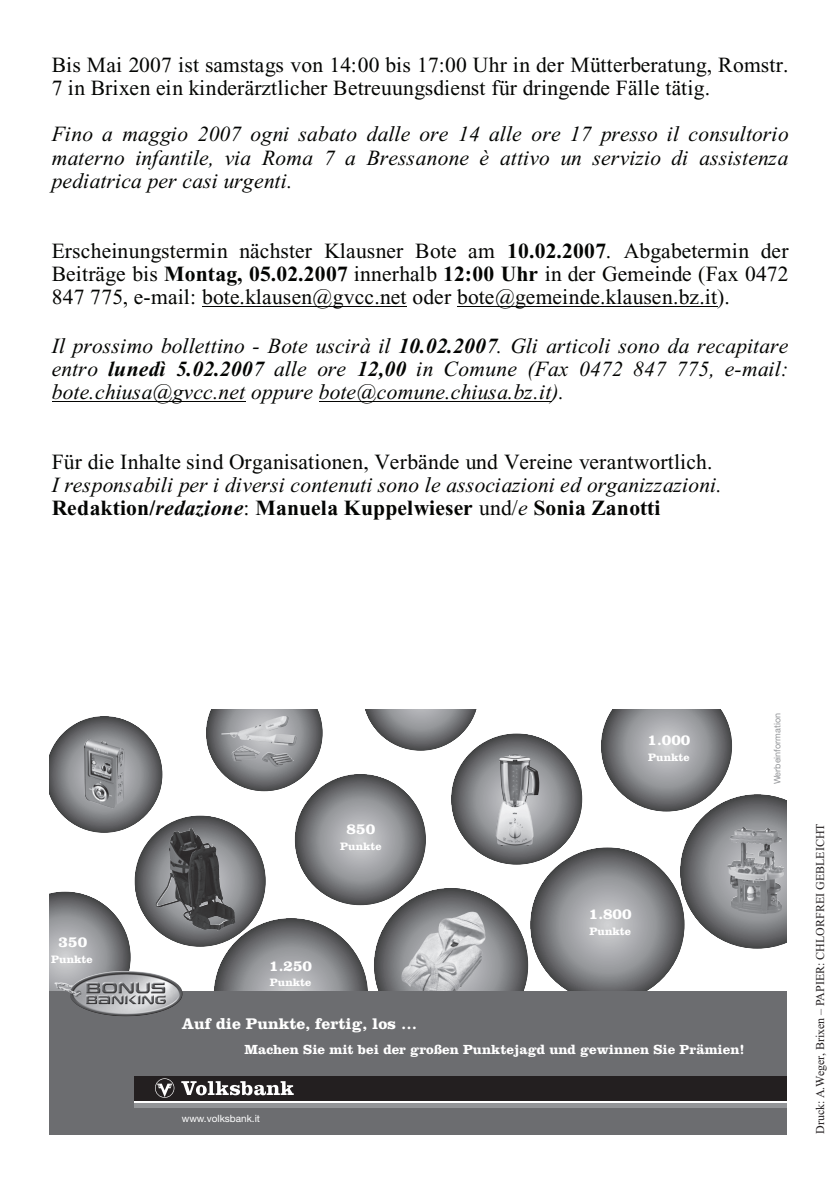
<style>
.page{position:relative;width:839px;height:1191px;background:#fff}
.page>*{position:absolute;margin:0;border:0;box-sizing:border-box;transform-origin:0 0}
.t1{font:italic 21.6px/23.2px "Times New Roman";letter-spacing:.01em;color:#040503;text-align:justify}
.t2{font:21.6px/23.2px "Times New Roman";letter-spacing:.01em;color:#040503}
.t3{font:700 16px "Clarendon";color:#fff}
.t4{font:700 15.6px "Clarendon";color:#fff}
.t5{font:700 13.6px "Clarendon";color:#fff}
.t6{font:12px "Times New Roman";color:#231f20}
.t7{font:700 11.2px "Clarendon";color:#fff}
.t8{font:10px "Helvetica Neue";color:#fff}
.t9{font:9px "Helvetica Neue";color:#939598}
.s1{font-weight:700}
.s2{font-weight:700;font-style:normal}
.s3{font-style:normal}
</style>
<div class="page">
<hr style="left:202px;top:306px;width:205px;height:1px;background:#040503">
<hr style="left:457px;top:306px;width:260px;height:1px;background:#040503">
<hr style="left:52px;top:401px;width:193px;height:1px;background:#040503">
<hr style="left:319px;top:401px;width:233px;height:1px;background:#040503">
<svg style="left:530px;top:847px;width:154px;height:154px;background:#818285"></svg>
<svg style="left:374px;top:887px;width:154px;height:155px;background:#6c6d6f"></svg>
<svg style="left:214px;top:917px;width:154px;height:155px;background:#818285"></svg>
<svg style="left:49px;top:891px;width:82px;height:99px;background:#9e9fa1"></svg>
<img style="left:401px;top:911px;width:85px;height:79px">
<div style="left:49px;top:990px;width:737px;height:144px;background:#6c6d70"></div>
<svg style="left:365px;top:709px;width:112px;height:41px"></svg>
<svg style="left:451px;top:733px;width:131px;height:131px;background:#737477"></svg>
<svg style="left:206px;top:709px;width:117px;height:82px"></svg>
<svg style="left:295px;top:773px;width:131px;height:132px;background:#838587"></svg>
<svg style="left:49px;top:716px;width:113px;height:116px"></svg>
<svg style="left:134px;top:815px;width:132px;height:131px;background:#666769"></svg>
<svg style="left:601px;top:709px;width:185px;height:239px"></svg>
<img style="left:156px;top:831px;width:79px;height:99px">
<img style="left:495px;top:754px;width:44px;height:92px">
<img style="left:221px;top:715px;width:74px;height:30px">
<img style="left:727px;top:826px;width:57px;height:87px">
<img style="left:84px;top:738px;width:40px;height:70px">
<img style="left:54px;top:970px;width:129px;height:46px">
<hr style="left:134px;top:1099px;width:652px;height:3px;background:#fff">
<div style="left:134px;top:1075px;width:652px;height:25px;background:#231f20"></div>
<div style="left:134px;top:1102px;width:652px;height:5px;background:#939598"></div>
<svg style="left:155px;top:1078px;width:19px;height:19px"></svg>
<svg style="left:181px;top:1081px;width:113px;height:14px"></svg>
<p class="t2" style="left:52px;top:55px;width:738px">Bis Mai 2007 ist samstags von 14:00 bis 17:00 Uhr in der Mütterberatung, Romstr.<br>7 in Brixen ein kinderärztlicher Betreuungsdienst für dringende Fälle tätig.</p>
<p class="t1" style="left:52px;top:124px;width:739px">Fino a maggio 2007 ogni sabato dalle ore 14 alle ore 17 presso il consultorio materno infantile, via Roma 7 a Bressanone è attivo un servizio di assistenza pediatrica per casi urgenti.</p>
<p class="t2" style="left:52px;top:241px;width:738px;text-align:justify">Erscheinungstermin nächster Klausner Bote am <span class="s1">10.02.2007</span>. Abgabetermin der Beiträge bis <span class="s1">Montag, 05.02.2007</span> innerhalb <span class="s1">12:00 Uhr</span> in der Gemeinde (Fax 0472<br>847 775, e-mail: bote.klausen@gvcc.net oder bote@gemeinde.klausen.bz.it).</p>
<p class="t1" style="left:52px;top:336px;width:738px">Il prossimo bollettino - Bote uscirà il <span class="s1">10.02.2007</span>. Gli articoli sono da recapitare entro <span class="s1">lunedì 5.02.2007</span> alle ore <span class="s1">12,00</span> in Comune (Fax 0472 847 775, e-mail: bote.chiusa@gvcc.net oppure bote@comune.chiusa.bz.it).</p>
<p class="t2" style="left:52px;top:452px;width:662px">Für die Inhalte sind Organisationen, Verbände und Vereine verantwortlich.</p>
<p class="t1" style="left:52px;top:475px;width:671px">I responsabili per i diversi contenuti sono le associazioni ed organizzazioni.<br><span class="s2">Redaktion/</span><span class="s1">redazione</span><span class="s3">:</span> <span class="s2">Manuela Kuppelwieser</span> <span class="s3">und/</span>e <span class="s2">Sonia Zanotti</span></p>
<p class="t4" style="left:59px;top:935px;width:30px">350</p>
<p class="t7" style="left:51px;top:954px;width:43px">Punkte</p>
<p class="t4" style="left:347px;top:823px;width:30px">850</p>
<p class="t7" style="left:340px;top:842px;width:43px">Punkte</p>
<p class="t4" style="left:269px;top:959px;width:44px">1.250</p>
<p class="t7" style="left:270px;top:978px;width:43px">Punkte</p>
<p class="t4" style="left:647px;top:733px;width:44px">1.000</p>
<p class="t7" style="left:648px;top:752px;width:43px">Punkte</p>
<p class="t4" style="left:589px;top:908px;width:44px">1.800</p>
<p class="t7" style="left:589px;top:927px;width:43px">Punkte</p>
<p class="t3" style="left:182px;top:1017px;width:237px">Auf die Punkte, fertig, los …</p>
<p class="t5" style="left:244px;top:1044px;width:501px">Machen Sie mit bei der großen Punktejagd und gewinnen Sie Prämien!</p>
<p class="t8" style="left:182px;top:1112px;width:80px">www.volksbank.it</p>
<p class="t9" style="left:772px;top:784px;width:73px;rotate:-90deg">Werbeinformation</p>
<p class="t6" style="left:816px;top:1133px;width:312px;rotate:-90deg">Druck: A.Weger, Brixen – PAPIER: CHLORFREI GEBLEICHT</p>
</div>
